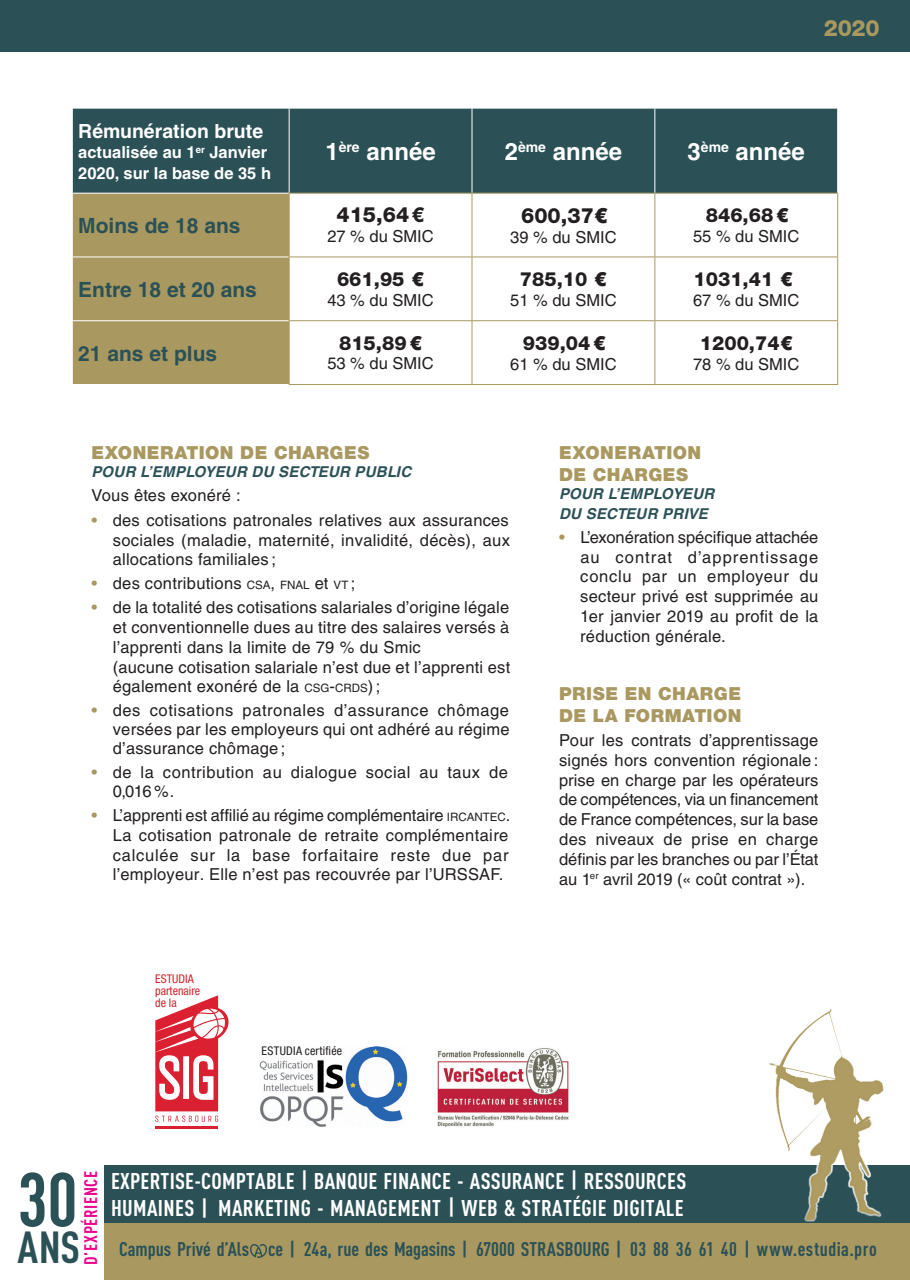
<style>
.page{position:relative;width:910px;height:1280px;background:#fff}
.page>*{position:absolute;margin:0;border:0;box-sizing:border-box;transform-origin:0 0}
.t1{font:700 75px "DIN Cond";color:#2b5156}
.t2{font:700 44.25px "DIN Cond";color:#2b5156}
.t3{font:700 24px "Helvetica";color:#fff}
.t4{font:22.5px "DIN Cond Bold Alternate";letter-spacing:.01em;color:#fff}
.t5{font:800 22.5px "Helvetica Neue LT Std";color:#a99961}
.t6{font:700 21px "Helvetica";color:#2b5156}
.t7{font:800 21px "Helvetica Neue LTW1 G";color:#231f20}
.t8{font:700 19.5px "DIN Cond";color:#2b5156}
.t9{font:800 19.5px "Helvetica Neue LTW1 G";color:#231f20}
.t10{font:700 19.5px "Helvetica";color:#fff}
.t11{font:900 18px/21.6px "Helvetica Neue LT Pro";letter-spacing:.025em;color:#a99961}
.t12{font:700 18px "DIN Cond";letter-spacing:.03em;color:#ed028c}
.t13{font:16.5px/19.8px "Helvetica";letter-spacing:.015em;color:#231f20;text-align:justify}
.t14{font:700 16.5px/20.7px "Helvetica";color:#fff}
.t15{font:italic 700 15px/19.8px "Helvetica";letter-spacing:.015em;color:#2b5156}
.t16{font:condensed 12px/12px "Helvetica Neue LT Pro";color:#d1232a}
.t17{font:condensed 12px "Helvetica Neue LT Pro";letter-spacing:.025em;color:#231f20}
.s1{font-family:"Helvetica Neue LT Pro";font-weight:900}
.s2{color:#a99961}
.s3{font-size:11.55px}
.s4{font-style:inherit}
.s5{font-family:"DIN Pro";font-weight:700;font-stretch:condensed}
</style>
<div class="page">
<div style="left:0;top:0;width:910px;height:51px;background:#2b5156"></div>
<svg style="left:155px;top:995px;width:74px;height:127px"></svg>
<hr style="left:155px;top:1126px;width:63px;height:2px;background:#da2031">
<div style="left:104px;top:1222px;width:806px;height:58px;background:#a99961"></div>
<div style="left:104px;top:1165px;width:806px;height:57px;background:#2b5156"></div>
<img style="left:251px;top:1244px;width:16px;height:13px">
<img style="left:769px;top:1008px;width:115px;height:214px">
<img style="left:259px;top:1046px;width:149px;height:81px">
<img style="left:437px;top:1048px;width:132px;height:80px">
<div style="left:73px;top:109px;width:764px;height:84px;background:#2b5156"></div>
<div style="left:73px;top:194px;width:216px;height:190px;background:#a99961"></div>
<hr style="left:289px;top:108px;width:1px;height:85px;background:#fff">
<hr style="left:472px;top:108px;width:1px;height:85px;background:#fff">
<hr style="left:654px;top:108px;width:1px;height:85px;background:#fff">
<hr style="left:72px;top:257px;width:217px;height:1px;background:#fff">
<hr style="left:72px;top:320px;width:217px;height:1px;background:#fff">
<hr style="left:289px;top:193px;width:183px;height:1px;background:#a99961">
<hr style="left:289px;top:194px;width:1px;height:63px;background:#a99961">
<hr style="left:472px;top:193px;width:183px;height:1px;background:#a99961">
<hr style="left:472px;top:194px;width:1px;height:63px;background:#a99961">
<hr style="left:655px;top:193px;width:183px;height:1px;background:#a99961">
<hr style="left:654px;top:194px;width:1px;height:63px;background:#a99961">
<hr style="left:837px;top:194px;width:1px;height:63px;background:#a99961">
<hr style="left:289px;top:257px;width:183px;height:1px;background:#a99961">
<hr style="left:289px;top:257px;width:1px;height:63px;background:#a99961">
<hr style="left:472px;top:257px;width:183px;height:1px;background:#a99961">
<hr style="left:472px;top:257px;width:1px;height:63px;background:#a99961">
<hr style="left:655px;top:257px;width:183px;height:1px;background:#a99961">
<hr style="left:654px;top:257px;width:1px;height:63px;background:#a99961">
<hr style="left:837px;top:257px;width:1px;height:63px;background:#a99961">
<hr style="left:289px;top:320px;width:183px;height:1px;background:#a99961">
<hr style="left:289px;top:321px;width:1px;height:63px;background:#a99961">
<hr style="left:472px;top:320px;width:183px;height:1px;background:#a99961">
<hr style="left:472px;top:321px;width:1px;height:63px;background:#a99961">
<hr style="left:655px;top:320px;width:183px;height:1px;background:#a99961">
<hr style="left:654px;top:321px;width:1px;height:63px;background:#a99961">
<hr style="left:837px;top:321px;width:1px;height:63px;background:#a99961">
<hr style="left:289px;top:384px;width:183px;height:1px;background:#a99961">
<hr style="left:472px;top:384px;width:183px;height:1px;background:#a99961">
<hr style="left:655px;top:384px;width:183px;height:1px;background:#a99961">
<h3 class="t5" style="left:824px;top:15px;width:58px">2020</h3>
<p class="t10" style="left:78px;top:120px;width:186px">Rémunération brute</p>
<p class="t14" style="left:78px;top:142px;width:194px">actualisée au 1<sup>er</sup> Janvier<br>2020, sur la base de 35 h</p>
<h3 class="t3" style="left:325px;top:137px;width:112px">1<sup>ère</sup> année</h3>
<h3 class="t3" style="left:505px;top:137px;width:119px">2<sup>ème</sup> année</h3>
<h3 class="t3" style="left:688px;top:137px;width:119px">3<sup>ème</sup> année</h3>
<p class="t6" style="left:78px;top:213px;width:164px">Moins de 18 ans</p>
<p class="t7" style="left:336px;top:202px;width:90px">415,64 €</p>
<p class="t13" style="left:327px;top:227px;width:108px">27 % du SMIC</p>
<p class="t7" style="left:521px;top:203px;width:88px">600,37<span class="s1">€</span></p>
<p class="t13" style="left:510px;top:227px;width:108px">39 % du SMIC</p>
<p class="t9" style="left:706px;top:204px;width:85px">846,68<span class="s1">€</span></p>
<p class="t13" style="left:693px;top:226px;width:108px">55 % du SMIC</p>
<p class="t6" style="left:78px;top:277px;width:180px">Entre 18 et 20 ans</p>
<p class="t6" style="left:78px;top:340px;width:140px">21 ans et plus</p>
<p class="t9" style="left:337px;top:267px;width:89px">661,95 <span class="s1">€</span></p>
<p class="t13" style="left:327px;top:290px;width:108px">43 % du SMIC</p>
<p class="t9" style="left:339px;top:331px;width:85px">815,89 <span class="s1">€</span></p>
<p class="t13" style="left:327px;top:354px;width:108px">53 % du SMIC</p>
<p class="t9" style="left:520px;top:268px;width:89px">785,10 <span class="s1">€</span></p>
<p class="t13" style="left:510px;top:290px;width:108px">51 % du SMIC</p>
<p class="t9" style="left:523px;top:331px;width:85px">939,04<span class="s1">€</span></p>
<p class="t13" style="left:510px;top:354px;width:108px">61 % du SMIC</p>
<p class="t9" style="left:693px;top:268px;width:101px">1031,41 <span class="s1">€</span></p>
<p class="t13" style="left:693px;top:290px;width:108px">67 % du SMIC</p>
<p class="t9" style="left:700px;top:331px;width:94px">1200,74<span class="s1">€</span></p>
<p class="t13" style="left:693px;top:354px;width:108px">78 % du SMIC</p>
<p class="t11" style="left:92px;top:442px;width:279px">EXONERATION DE CHARGES</p>
<p class="t15" style="left:92px;top:462px;width:321px">POUR L’EMPLOYEUR DU SECTEUR PUBLIC</p>
<p class="t13" style="left:92px;top:486px;width:151px">Vous êtes exonéré :</p>
<p class="t13" style="left:113px;top:511px;width:399px;line-height:19.4px;text-indent:-21px"><span class="s2">•</span> des cotisations patronales relatives aux assurances sociales (maladie, maternité, invalidité, décès), aux allocations familiales ;</p>
<p class="t13" style="left:92px;top:573px;width:265px"><span class="s2">•</span> des contributions <span class="s3">CSA</span>, <span class="s3">FNAL</span> et <span class="s3">VT</span> ;</p>
<p class="t13" style="left:113px;top:598px;width:399px;text-align:left;text-indent:-21px"><span class="s2">•</span> de la totalité des cotisations salariales d’origine légale et conventionnelle dues au titre des salaires versés à l’apprenti dans la limite de 79 % du Smic<br>(aucune cotisation salariale n’est due et l’apprenti est également exonéré de la <span class="s3">CSG</span><span class="s4">-</span><span class="s3">CRDS</span>) ;</p>
<p class="t13" style="left:113px;top:700px;width:398px;line-height:19.4px;text-indent:-21px"><span class="s2">•</span> des cotisations patronales d’assurance chômage versées par les employeurs qui ont adhéré au régime d’assurance chômage ;</p>
<p class="t13" style="left:113px;top:763px;width:397px;line-height:18.9px;text-indent:-21px"><span class="s2">•</span> de la contribution au dialogue social au taux de<br>0,016 %.</p>
<p class="t13" style="left:113px;top:806px;width:399px;text-align:left;text-indent:-21px"><span class="s2">•</span> L’apprenti est affilié au régime complémentaire <span class="s3">IRCANTEC</span>.<br>La cotisation patronale de retraite complémentaire calculée sur la base forfaitaire reste due par l’employeur. Elle n’est pas recouvrée par l’URSSAF.</p>
<p class="t16" style="left:155px;top:973px;width:47px">ESTUDIA partenaire de la</p>
<p class="t17" style="left:262px;top:1044px;width:82px">ESTUDIA certifiée</p>
<p class="t11" style="left:559px;top:442px;width:144px">EXONERATION<br>DE CHARGES</p>
<p class="t15" style="left:559px;top:484px;width:157px">POUR L’EMPLOYEUR<br>DU SECTEUR PRIVE</p>
<p class="t13" style="left:580px;top:527px;width:240px;text-indent:-21px"><span class="s2">•</span> L’exonération spécifique attachée au contrat d’apprentissage conclu par un employeur du secteur privé est supprimée au 1er janvier 2019 au profit de la réduction générale.</p>
<p class="t11" style="left:559px;top:683px;width:184px">PRISE EN CHARGE<br>DE LA FORMATION</p>
<p class="t13" style="left:559px;top:730px;width:261px">Pour les contrats d’apprentissage signés hors convention régionale : prise en charge par les opérateurs de compétences, via un financement de France compétences, sur la base des niveaux de prise en charge définis par les branches ou par l’État au 1<sup>er</sup> avril 2019 (« coût contrat »).</p>
<p class="t12" style="left:80px;top:1264px;width:95px;rotate:-90deg">D’EXPÉRIENCE</p>
<h1 class="t1" style="left:17px;top:1154px;width:62px">30</h1>
<h2 class="t2" style="left:17px;top:1220px;width:64px">ANS</h2>
<h3 class="t4" style="left:111px;top:1167px;width:577px">EXPERTISE-COMPTABLE | BANQUE FINANCE - ASSURANCE | RESSOURCES</h3>
<h3 class="t4" style="left:111px;top:1194px;width:574px">HUMAINES <span class="s5">|</span> MARKETING - MANAGEMENT | WEB &amp; STRATÉGIE DIGITALE</h3>
<p class="t8" style="left:119px;top:1237px;width:759px">Campus Privé d’Als ce | 24a, rue des Magasins | 67000 STRASBOURG | 03 88 36 61 40 | www.estudia.pro</p>
</div>
